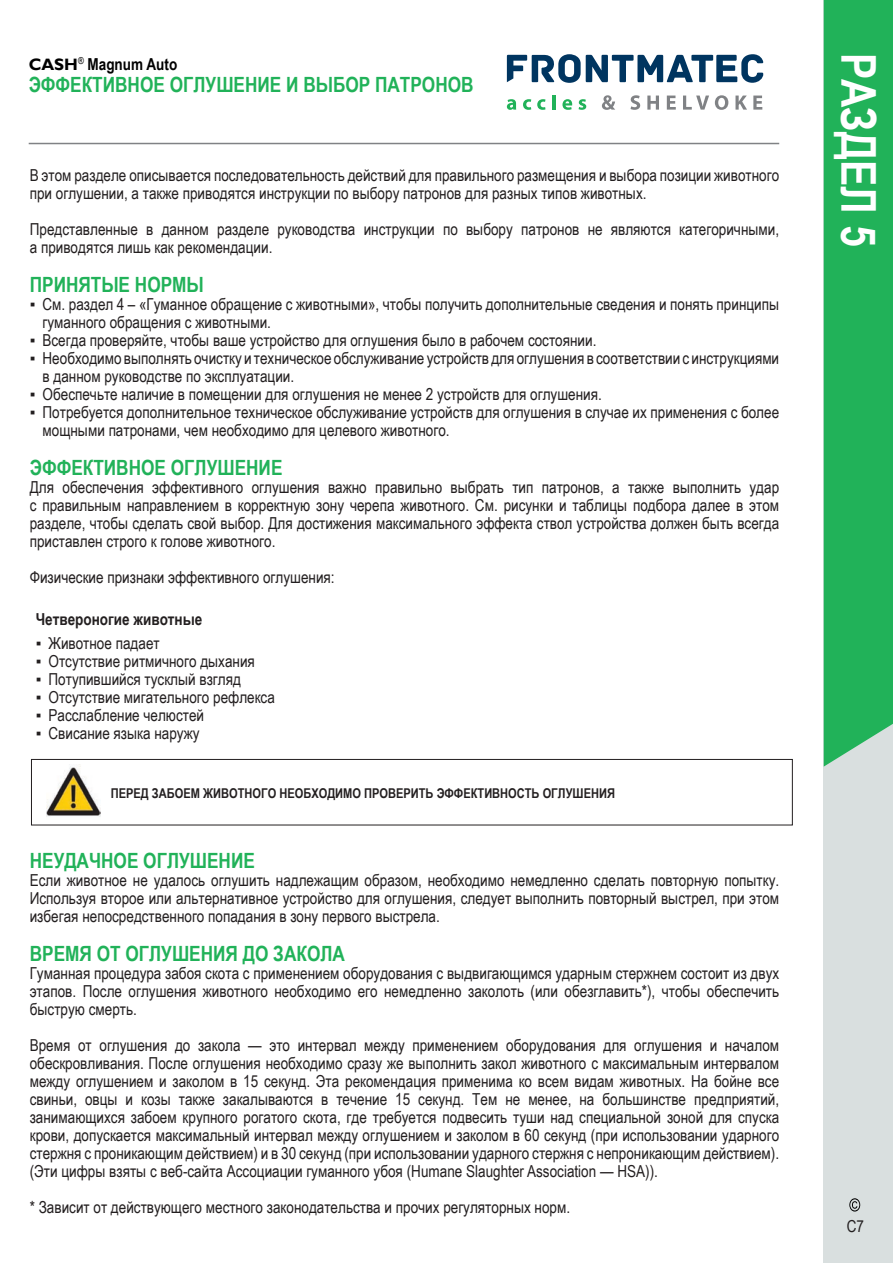
<style>
.page{position:relative;width:893px;height:1263px;background:#fff}
.page>*{position:absolute;margin:0;border:0;box-sizing:border-box;transform-origin:0 0}
.t1{font:700 48px "Arial Narrow";color:#fff}
.t2{font:700 21px "Arial Narrow";color:#21b259}
.t3{font:16.5px/18px "Arial Narrow";color:#231f20}
.t4{font:700 16.5px "Arial Narrow";color:#231f20}
.t5{font:700 16.5px "Arial Narrow";color:#000}
.t6{font:700 13.5px "Arial Narrow";color:#231f20}
.s1{font-family:"Gill Sans"}
</style>
<div class="page">
<div style="left:823px;top:0;width:70px;height:1263px;background:#d9dfdf"></div>
<div style="left:824px;top:0;width:69px;height:767px;background:#21b259"></div>
<hr style="left:29px;top:143px;width:750px;height:1px;background:#808285">
<svg style="left:507px;top:54px;width:257px;height:29px"></svg>
<svg style="left:507px;top:99px;width:9px;height:11px"></svg>
<svg style="left:523px;top:99px;width:8px;height:11px"></svg>
<svg style="left:537px;top:99px;width:8px;height:11px"></svg>
<hr style="left:552px;top:95px;width:3px;height:15px;background:#21b259">
<svg style="left:562px;top:99px;width:10px;height:11px"></svg>
<svg style="left:579px;top:99px;width:7px;height:11px"></svg>
<svg style="left:602px;top:95px;width:13px;height:15px"></svg>
<svg style="left:630px;top:95px;width:10px;height:15px"></svg>
<svg style="left:647px;top:96px;width:12px;height:14px"></svg>
<svg style="left:667px;top:96px;width:9px;height:14px"></svg>
<svg style="left:683px;top:96px;width:26px;height:14px"></svg>
<svg style="left:715px;top:95px;width:13px;height:15px"></svg>
<svg style="left:735px;top:96px;width:12px;height:14px"></svg>
<svg style="left:753px;top:96px;width:9px;height:14px"></svg>
<svg style="left:849px;top:1198px;width:11px;height:13px"></svg>
<div style="left:31px;top:759px;width:762px;height:66px;border:1px solid #231f20"></div>
<img style="left:46px;top:766px;width:54px;height:51px">
<p class="t5" style="left:29px;top:51px;width:150px"><span class="s1">CASH</span><sup>®</sup> Magnum Auto</p>
<p class="t2" style="left:29px;top:69px;width:446px">ЭФФЕКТИВНОЕ ОГЛУШЕНИЕ И ВЫБОР ПАТРОНОВ</p>
<p class="t3" style="left:30px;top:166px;width:751px">В этом разделе описывается последовательность действий для правильного размещения и выбора позиции животного при оглушении, а также приводятся инструкции по выбору патронов для разных типов животных.</p>
<p class="t3" style="left:30px;top:220px;width:751px">Представленные в данном разделе руководства инструкции по выбору патронов не являются категоричными, а приводятся лишь как рекомендации.</p>
<p class="t2" style="left:30px;top:269px;width:175px">ПРИНЯТЫЕ НОРМЫ</p>
<p class="t3" style="left:43px;top:295px;width:738px;text-indent:-13px">▪ См. раздел 4 – «Гуманное обращение с животными», чтобы получить дополнительные сведения и понять принципы гуманного обращения с животными.</p>
<p class="t3" style="left:30px;top:331px;width:568px">▪ Всегда проверяйте, чтобы ваше устройство для оглушения было в рабочем состоянии.</p>
<p class="t3" style="left:43px;top:349px;width:738px;text-indent:-13px">▪ Необходимо выполнять очистку и техническое обслуживание устройств для оглушения в соответствии с инструкциями в данном руководстве по эксплуатации.</p>
<p class="t3" style="left:30px;top:385px;width:574px">▪ Обеспечьте наличие в помещении для оглушения не менее 2 устройств для оглушения.</p>
<p class="t3" style="left:43px;top:403px;width:738px;text-indent:-13px">▪ Потребуется дополнительное техническое обслуживание устройств для оглушения в случае их применения с более мощными патронами, чем необходимо для целевого животного.</p>
<p class="t2" style="left:30px;top:452px;width:254px">ЭФФЕКТИВНОЕ ОГЛУШЕНИЕ</p>
<p class="t3" style="left:30px;top:478px;width:751px;text-align:justify">Для обеспечения эффективного оглушения важно правильно выбрать тип патронов, а также выполнить удар с правильным направлением в корректную зону черепа животного. См. рисунки и таблицы подбора далее в этом разделе, чтобы сделать свой выбор. Для достижения максимального эффекта ствол устройства должен быть всегда приставлен строго к голове животного.</p>
<p class="t3" style="left:30px;top:568px;width:306px">Физические признаки эффективного оглушения:</p>
<p class="t4" style="left:36px;top:607px;width:168px">Четвероногие животные</p>
<p class="t3" style="left:36px;top:634px;width:125px">▪ Животное падает</p>
<p class="t3" style="left:36px;top:652px;width:221px">▪ Отсутствие ритмичного дыхания</p>
<p class="t3" style="left:36px;top:670px;width:207px">▪ Потупившийся тусклый взгляд</p>
<p class="t3" style="left:36px;top:688px;width:241px">▪ Отсутствие мигательного рефлекса</p>
<p class="t3" style="left:36px;top:706px;width:170px">▪ Расслабление челюстей</p>
<p class="t3" style="left:36px;top:724px;width:165px">▪ Свисание языка наружу</p>
<p class="t6" style="left:111px;top:782px;width:506px">ПЕРЕД ЗАБОЕМ ЖИВОТНОГО НЕОБХОДИМО ПРОВЕРИТЬ ЭФФЕКТИВНОСТЬ ОГЛУШЕНИЯ</p>
<p class="t2" style="left:30px;top:845px;width:227px">НЕУДАЧНОЕ ОГЛУШЕНИЕ</p>
<p class="t3" style="left:30px;top:871px;width:751px;text-align:justify">Если животное не удалось оглушить надлежащим образом, необходимо немедленно сделать повторную попытку.<br>Используя второе или альтернативное устройство для оглушения, следует выполнить повторный выстрел, при этом избегая непосредственного попадания в зону первого выстрела.</p>
<p class="t2" style="left:30px;top:938px;width:317px">ВРЕМЯ ОТ ОГЛУШЕНИЯ ДО ЗАКОЛА</p>
<p class="t3" style="left:30px;top:964px;width:751px;text-align:justify">Гуманная процедура забоя скота с применением оборудования с выдвигающимся ударным стержнем состоит из двух этапов. После оглушения животного необходимо его немедленно заколоть (или обезглавить*), чтобы обеспечить быструю смерть.</p>
<p class="t3" style="left:30px;top:1036px;width:751px;text-align:justify">Время от оглушения до закола — это интервал между применением оборудования для оглушения и началом обескровливания. После оглушения необходимо сразу же выполнить закол животного с максимальным интервалом между оглушением и заколом в 15 секунд. Эта рекомендация применима ко всем видам животных. На бойне все свиньи, овцы и козы также закалываются в течение 15 секунд. Тем не менее, на большинстве предприятий, занимающихся забоем крупного рогатого скота, где требуется подвесить туши над специальной зоной для спуска крови, допускается максимальный интервал между оглушением и заколом в 60 секунд (при использовании ударного стержня с проникающим действием) и в 30 секунд (при использовании ударного стержня с непроникающим действием). (Эти цифры взяты с веб-сайта Ассоциации гуманного убоя (Humane Slaughter Association — HSA)).</p>
<p class="t3" style="left:30px;top:1198px;width:542px">* Зависит от действующего местного законодательства и прочих регуляторных норм.</p>
<h1 class="t1" style="left:895px;top:53px;width:196px;rotate:90deg">РАЗДЕЛ 5</h1>
<p class="t3" style="left:847px;top:1216px;width:19px">С7</p>
</div>
